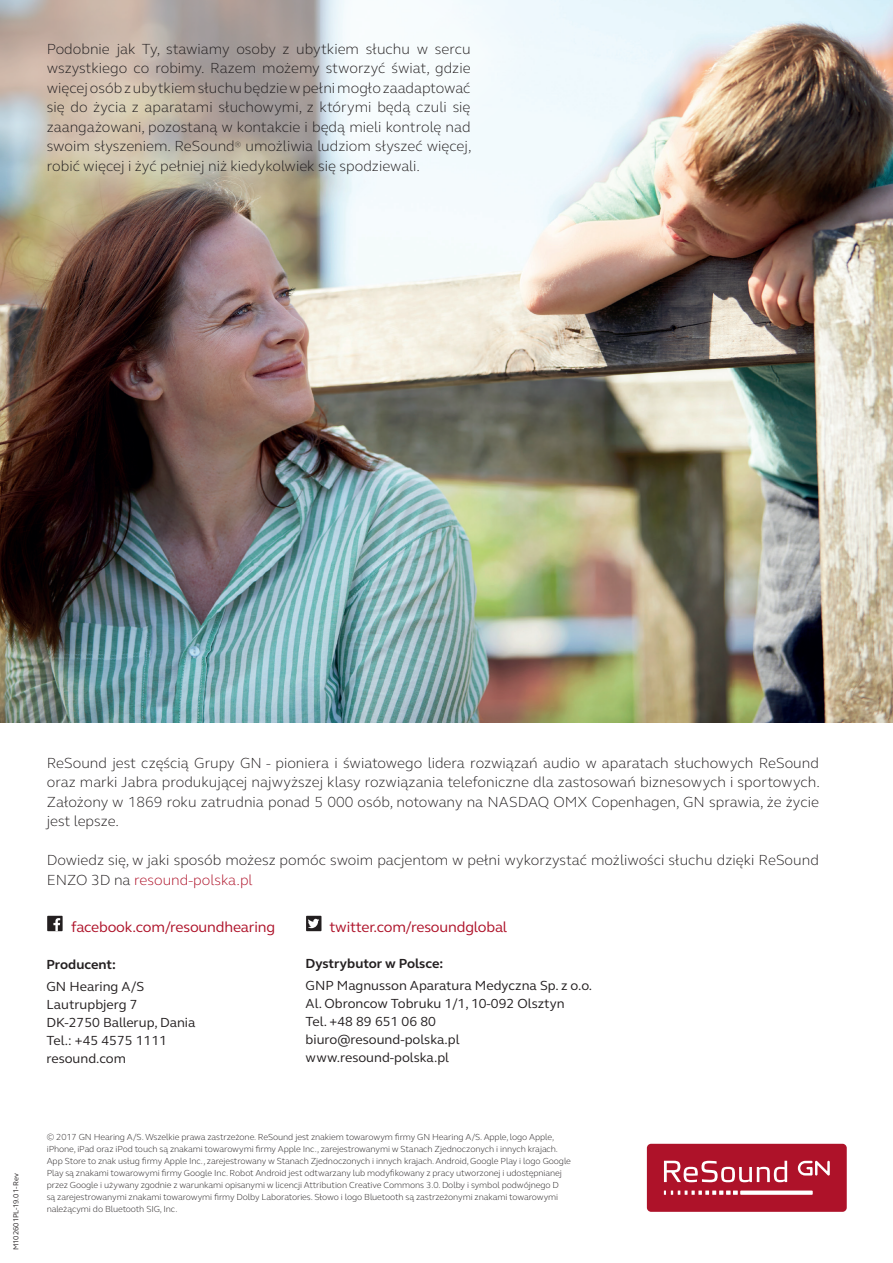
<style>
.page{position:relative;width:893px;height:1263px;background:#fff}
.page>*{position:absolute;margin:0;border:0;box-sizing:border-box;transform-origin:0 0}
.t1{font:300 15px/19.5px "GN Elliot";color:#231f20;text-align:justify}
.t2{font:15px "GN Elliot";letter-spacing:-.01em;color:#ae1229}
.t3{font:13.5px/18px "GN Elliot";color:#231f20}
.t4{font:700 13.5px "GN Elliot";color:#231f20}
.t5{font:300 9px/12px "GN Elliot";letter-spacing:-.01em;color:#231f20}
.t6{font:7.5px "GN Elliot";letter-spacing:-.005em;color:#231f20}
.s1{color:#ae1229}
</style>
<div class="page">
<img style="left:0;top:0;width:893px;height:723px">
<svg style="left:0;top:0;width:566px;height:230px"></svg>
<div style="left:647px;top:1144px;width:200px;height:68px;background:#ae1229;border-radius:4px"></div>
<svg style="left:664px;top:1161px;width:123px;height:21px"></svg>
<svg style="left:664px;top:1190px;width:74px;height:5px"></svg>
<div style="left:740px;top:1190px;width:73px;height:5px;background:#fff"></div>
<svg style="left:798px;top:1161px;width:32px;height:14px"></svg>
<div style="left:47px;top:916px;width:16px;height:15px;background:#231f20"></div>
<svg style="left:53px;top:918px;width:7px;height:13px"></svg>
<div style="left:306px;top:916px;width:15px;height:15px;background:#231f20"></div>
<svg style="left:308px;top:919px;width:11px;height:9px"></svg>
<p class="t1" style="left:47px;top:38px;width:426px">Podobnie jak Ty, stawiamy osoby z ubytkiem słuchu w sercu wszystkiego co robimy. Razem możemy stworzyć świat, gdzie więcej osób z ubytkiem słuchu będzie w pełni mogło zaadaptować się do życia z aparatami słuchowymi, z którymi będą czuli się zaangażowani, pozostaną w kontakcie i będą mieli kontrolę nad swoim słyszeniem. ReSound<sup>®</sup> umożliwia ludziom słyszeć więcej, robić więcej i żyć pełniej niż kiedykolwiek się spodziewali.</p>
<p class="t1" style="left:47px;top:752px;width:775px">ReSound jest częścią Grupy GN - pioniera i światowego lidera rozwiązań audio w aparatach słuchowych ReSound oraz marki Jabra produkującej najwyższej klasy rozwiązania telefoniczne dla zastosowań biznesowych i sportowych.<br>Założony w 1869 roku zatrudnia ponad 5 000 osób, notowany na NASDAQ OMX Copenhagen, GN sprawia, że życie jest lepsze.</p>
<p class="t1" style="left:47px;top:850px;width:774px">Dowiedz się, w jaki sposób możesz pomóc swoim pacjentom w pełni wykorzystać możliwości słuchu dzięki ReSound<br>ENZO 3D na <span class="s1">resound-polska.pl</span></p>
<p class="t2" style="left:71px;top:916px;width:205px">facebook.com/resoundhearing</p>
<p class="t2" style="left:329px;top:916px;width:179px">twitter.com/resoundglobal</p>
<p class="t4" style="left:46px;top:955px;width:71px">Producent:</p>
<p class="t3" style="left:46px;top:977px;width:150px">GN Hearing A/S<br>Lautrupbjerg 7<br>DK-2750 Ballerup, Dania<br>Tel.: +45 4575 1111 resound.com</p>
<p class="t4" style="left:306px;top:954px;width:139px">Dystrybutor w Polsce:</p>
<p class="t3" style="left:306px;top:976px;width:288px">GNP Magnusson Aparatura Medyczna Sp. z o.o.<br>Al. Obroncow Tobruku 1/1, 10-092 Olsztyn<br>Tel. +48 89 651 06 80 biuro@resound-polska.pl www.resound-polska.pl</p>
<p class="t6" style="left:11px;top:1250px;width:78px;rotate:-90deg">M102601PL-19.01-Rev</p>
<p class="t5" style="left:47px;top:1130px;width:526px">© 2017 GN Hearing A/S. Wszelkie prawa zastrzeżone. ReSound jest znakiem towarowym firmy GN Hearing A/S. Apple, logo Apple, iPhone, iPad oraz iPod touch są znakami towarowymi firmy Apple Inc., zarejestrowanymi w Stanach Zjednoczonych i innych krajach.<br>App Store to znak usług firmy Apple Inc., zarejestrowany w Stanach Zjednoczonych i innych krajach. Android, Google Play i logo Google Play są znakami towarowymi firmy Google Inc. Robot Android jest odtwarzany lub modyfikowany z pracy utworzonej i udostępnianej przez Google i używany zgodnie z warunkami opisanymi w licencji Attribution Creative Commons 3.0. Dolby i symbol podwójnego D<br>są zarejestrowanymi znakami towarowymi firmy Dolby Laboratories. Słowo i logo Bluetooth są zastrzeżonymi znakami towarowymi należącymi do Bluetooth SIG, Inc.</p>
</div>
